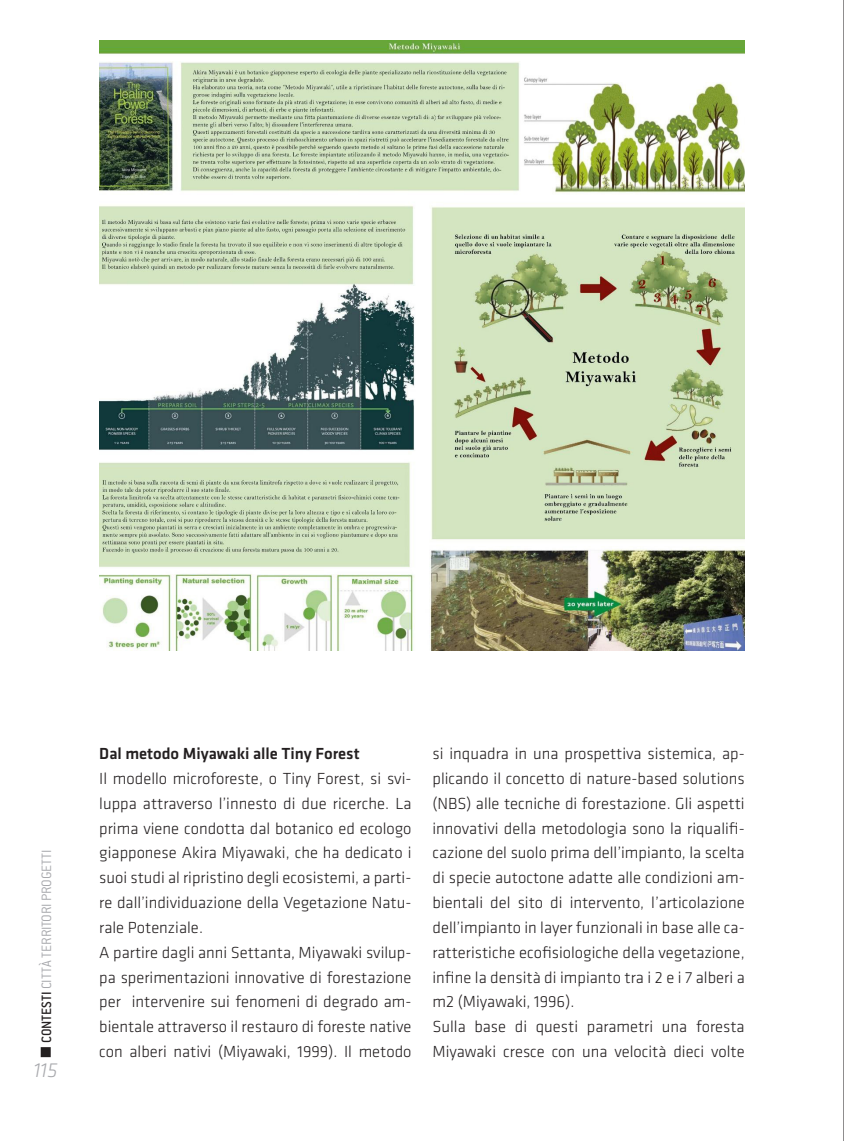
<style>
.page{position:relative;width:844px;height:1141px;background:#fff}
.page>*{position:absolute;margin:0;border:0;box-sizing:border-box;transform-origin:0 0}
.t1{font:italic 300 21px "Klavika";color:#a8a9ad}
.t2{font:300 16.62px/24.8px "Klavika";color:#231f20;text-align:justify}
.t3{font:500 16.62px "Klavika";color:#231f20}
.t4{font:300 14.88px "Conduit ITC";letter-spacing:-.01em;color:#a8a9ad}
.s1{font-weight:500;color:#231f20}
</style>
<div class="page">
<div style="left:42px;top:1048px;width:8px;height:8px;background:#231f20"></div>
<div style="left:41px;top:1047px;width:10px;height:10px;border:2px solid #231f20"></div>
<hr style="left:843px;top:0;width:1px;height:1141px;background:#231f20">
<img style="left:99px;top:41px;width:645px;height:609px">
<p class="t4" style="left:38px;top:1043px;width:195px;rotate:-90deg"><span class="s1">CONTESTI</span> CITTÀ TERRITORI PROGETTI</p>
<p class="t1" style="left:34px;top:1059px;width:25px">115</p>
<p class="t3" style="left:99px;top:744px;width:262px">Dal metodo Miyawaki alle Tiny Forest</p>
<p class="t2" style="left:99px;top:766px;width:313px">Il modello microforeste, o Tiny Forest, si svi&shy;luppa attraverso l’innesto di due ricerche. La prima viene condotta dal botanico ed ecologo giapponese Akira Miyawaki, che ha dedicato i suoi studi al ripristino degli ecosistemi, a parti&shy;re dall’individuazione della Vegetazione Natu&shy;rale Potenziale.</p>
<p class="t2" style="left:99px;top:940px;width:313px">A partire dagli anni Settanta, Miyawaki svilup&shy;pa sperimentazioni innovative di forestazione per intervenire sui fenomeni di degrado am&shy;bientale attraverso il restauro di foreste native con alberi nativi (Miyawaki, 1999). Il metodo</p>
<p class="t2" style="left:432px;top:741px;width:313px">si inquadra in una prospettiva sistemica, ap&shy;plicando il concetto di nature-based solutions (NBS) alle tecniche di forestazione. Gli aspetti innovativi della metodologia sono la riqualifi&shy;cazione del suolo prima dell’impianto, la scelta di specie autoctone adatte alle condizioni am&shy;bientali del sito di intervento, l’articolazione dell’impianto in layer funzionali in base alle ca&shy;ratteristiche ecofisiologiche della vegetazione, infine la densità di impianto tra i 2 e i 7 alberi a m2 (Miyawaki, 1996).</p>
<p class="t2" style="left:432px;top:1015px;width:313px">Sulla base di questi parametri una foresta<br>Miyawaki cresce con una velocità dieci volte</p>
</div>
